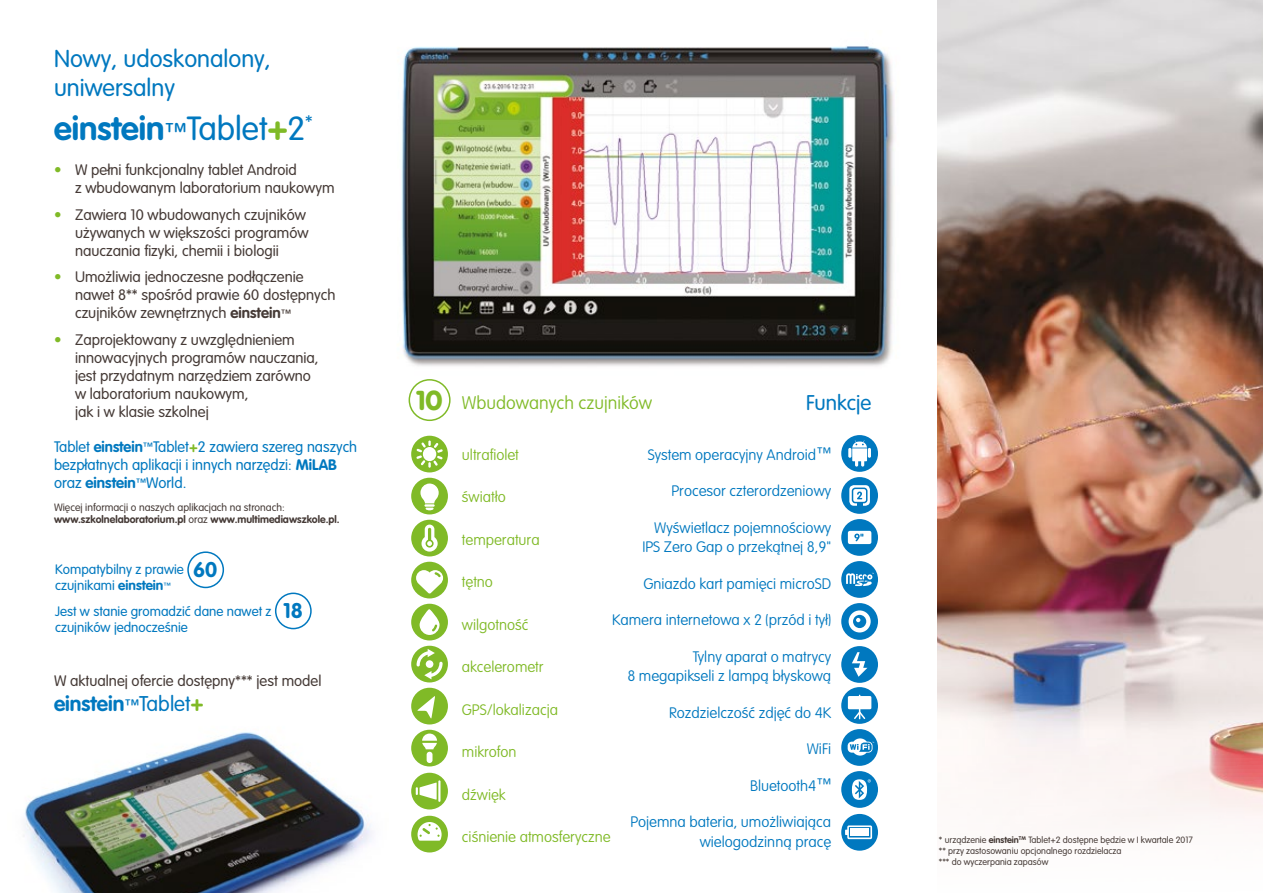
<style>
.page{position:relative;width:1263px;height:893px;background:#fff}
.page>*{position:absolute;margin:0;border:0;box-sizing:border-box;transform-origin:0 0}
.t1{font:700 33px "VAG Rounded LT Pro";color:#0078bf}
.t2{font:900 27px "VAG Rounded LT Pro";color:#80ba27}
.t3{font:300 24px/28.8px "VAG Rounded LT Pro";color:#0078bf}
.t4{font:700 21px "VAG Rounded LT Pro";color:#0078bf}
.t5{font:300 21px "VAG Rounded LT Pro";color:#0078bf}
.t6{font:100 18px "VAG Rounded LT Pro";color:#80ba27}
.t7{font:300 15px/18px "VAG Rounded LT Pro";color:#453a36}
.t8{font:100 15px/19.5px "VAG Rounded LT Pro";color:#0078bf;text-align:right}
.t9{font:100 15px "VAG Rounded LT Pro";color:#80ba27}
.t10{font:300 15px/18px "VAG Rounded LT Pro";color:#0078bf}
.t11{font:300 13.5px/16.2px "VAG Rounded LT Pro";color:#0078bf}
.t12{font:700 10.5px/12.6px "VAG Rounded LT Pro";color:#453a36}
.t13{font:300 9px/10.8px "VAG Rounded LT Pro";color:#453a36}
.s1{font-weight:300;font-size:22.5px}
.s2{font-weight:300}
.s3{font-weight:900;color:#80ba27}
.s4{font-weight:700}
.s5{font-size:10.5px}
.s6{font-weight:700;color:#80ba27}
.s7{font-weight:700;font-size:21px}
.s8{font-weight:300;font-size:15px}
</style>
<div class="page">
<img style="left:24px;top:732px;width:348px;height:161px">
<img style="left:938px;top:0;width:325px;height:820px">
<img style="left:401px;top:46px;width:493px;height:320px">
<div style="left:187px;top:551px;width:37px;height:37px;border:2px solid #0078bf;border-radius:50%"></div>
<div style="left:275px;top:593px;width:37px;height:36px;border:2px solid #0078bf;border-radius:50%"></div>
<svg style="left:411px;top:730px;width:37px;height:36px"></svg>
<svg style="left:411px;top:604px;width:37px;height:36px"></svg>
<svg style="left:411px;top:562px;width:37px;height:36px"></svg>
<svg style="left:411px;top:520px;width:37px;height:36px"></svg>
<svg style="left:411px;top:478px;width:37px;height:36px"></svg>
<svg style="left:411px;top:688px;width:37px;height:36px"></svg>
<svg style="left:411px;top:646px;width:37px;height:36px"></svg>
<svg style="left:411px;top:436px;width:37px;height:36px"></svg>
<div style="left:409px;top:379px;width:42px;height:42px;border:2px solid #80ba27;border-radius:50%"></div>
<div style="left:411px;top:773px;width:37px;height:36px;background:#80ba27;border-radius:50%"></div>
<hr style="left:438px;top:780px;width:2px;height:22px;background:#fff">
<svg style="left:416px;top:782px;width:21px;height:18px"></svg>
<div style="left:411px;top:816px;width:37px;height:36px;background:#80ba27;border-radius:50%"></div>
<svg style="left:417px;top:822px;width:25px;height:19px"></svg>
<div style="left:841px;top:435px;width:37px;height:37px;background:#0078bf;border-radius:50%"></div>
<svg style="left:848px;top:440px;width:23px;height:27px"></svg>
<div style="left:841px;top:561px;width:37px;height:37px;background:#0078bf;border-radius:50%"></div>
<svg style="left:846px;top:573px;width:28px;height:13px"></svg>
<div style="left:841px;top:771px;width:37px;height:37px;background:#0078bf;border-radius:50%"></div>
<svg style="left:852px;top:779px;width:19px;height:21px"></svg>
<div style="left:841px;top:814px;width:37px;height:37px;background:#0078bf;border-radius:50%"></div>
<div style="left:841px;top:729px;width:37px;height:37px;background:#0078bf;border-radius:50%"></div>
<svg style="left:848px;top:738px;width:26px;height:18px"></svg>
<div style="left:841px;top:603px;width:37px;height:37px;background:#0078bf;border-radius:50%"></div>
<svg style="left:849px;top:610px;width:22px;height:22px"></svg>
<div style="left:853px;top:615px;width:13px;height:13px;background:#0078bf;border-radius:50%"></div>
<svg style="left:856px;top:618px;width:4px;height:4px"></svg>
<div style="left:841px;top:477px;width:37px;height:37px;background:#0078bf;border-radius:50%"></div>
<svg style="left:849px;top:485px;width:21px;height:21px"></svg>
<div style="left:852px;top:488px;width:15px;height:15px;background:#fff;border-radius:3px"></div>
<div style="left:852px;top:488px;width:15px;height:15px;border:2px solid #0078bf;border-radius:3px"></div>
<svg style="left:857px;top:491px;width:5px;height:15px"></svg>
<svg style="left:841px;top:519px;width:37px;height:37px"></svg>
<div style="left:848px;top:531px;width:23px;height:13px;background:#fff;border-radius:2px"></div>
<div style="left:841px;top:687px;width:37px;height:37px;background:#0078bf;border-radius:50%"></div>
<div style="left:848px;top:696px;width:23px;height:13px;background:#fff"></div>
<svg style="left:853px;top:695px;width:14px;height:25px"></svg>
<svg style="left:845px;top:825px;width:27px;height:14px"></svg>
<div style="left:850px;top:828px;width:19px;height:8px;background:#fff"></div>
<div style="left:841px;top:646px;width:37px;height:37px;background:#0078bf;border-radius:50%"></div>
<svg style="left:852px;top:652px;width:15px;height:25px"></svg>
<svg style="left:854px;top:534px;width:9px;height:7px"></svg>
<h3 class="t3" style="left:54px;top:45px;width:218px">Nowy, udoskonalony, uniwersalny</h3>
<h1 class="t1" style="left:54px;top:108px;width:260px">einstein<span class="s1">™</span><span class="s2">Tablet</span><span class="s3">+</span><span class="s2">2</span><sup>*</sup></h1>
<p class="t7" style="left:75px;top:161px;width:261px;text-indent:-21px"><span class="s3">•</span> W pełni funkcjonalny tablet Android<br>z wbudowanym laboratorium naukowym</p>
<p class="t7" style="left:75px;top:206px;width:235px;text-indent:-21px"><span class="s3">•</span> Zawiera 10 wbudowanych czujników używanych w większości programów nauczania fizyki, chemii i biologii</p>
<p class="t7" style="left:75px;top:268px;width:262px;text-indent:-21px"><span class="s3">•</span> Umożliwia jednoczesne podłączenie nawet 8** spośród prawie 60 dostępnych czujników zewnętrznych <span class="s4">einstein</span><span class="s5">™</span></p>
<p class="t7" style="left:75px;top:331px;width:245px;text-indent:-21px"><span class="s3">•</span> Zaprojektowany z uwzględnieniem innowacyjnych programów nauczania, jest przydatnym narzędziem zarówno w laboratorium naukowym,<br>jak i w klasie szkolnej</p>
<p class="t10" style="left:54px;top:438px;width:305px">Tablet <span class="s4">einstein</span><span class="s5">™</span>Tablet<span class="s6">+</span>2 zawiera szereg naszych bezpłatnych aplikacji i innych narzędzi: <span class="s4">MiLAB </span>oraz <span class="s4">einstein</span><span class="s5">™</span>World.</p>
<p class="t12" style="left:54px;top:501px;width:287px"><span class="s2">Więcej informacji o naszych aplikacjach na stronach: </span>www.szkolnelaboratorium.pl <span class="s2">oraz</span> www.multimediawszkole.pl.</p>
<p class="t11" style="left:55px;top:561px;width:164px">Kompatybilny z prawie <span class="s7">60 </span>czujnikami <span class="s4">einstein</span><sup>™</sup></p>
<p class="t11" style="left:55px;top:603px;width:249px">Jest w stanie gromadzić dane nawet z <span class="s7">18 </span>czujników jednocześnie</p>
<p class="t7" style="left:54px;top:672px;width:269px">W aktualnej ofercie dostępny*** jest model</p>
<h3 class="t4" style="left:54px;top:690px;width:151px">einstein<span class="s8">™</span><span class="s2">Tablet</span><span class="s3">+</span></h3>
<h2 class="t2" style="left:416px;top:383px;width:28px">10</h2>
<p class="t6" style="left:462px;top:392px;width:192px">Wbudowanych czujników</p>
<h3 class="t5" style="left:806px;top:390px;width:67px">Funkcje</h3>
<p class="t9" style="left:462px;top:446px;width:58px">ultrafiolet</p>
<p class="t9" style="left:462px;top:488px;width:45px">światło</p>
<p class="t9" style="left:462px;top:531px;width:79px">temperatura</p>
<p class="t9" style="left:462px;top:573px;width:33px">tętno</p>
<p class="t9" style="left:462px;top:616px;width:68px">wilgotność</p>
<p class="t9" style="left:462px;top:658px;width:83px">akcelerometr</p>
<p class="t9" style="left:462px;top:701px;width:98px">GPS/lokalizacja</p>
<p class="t9" style="left:462px;top:743px;width:56px">mikrofon</p>
<p class="t9" style="left:462px;top:786px;width:45px">dźwięk</p>
<p class="t9" style="left:462px;top:828px;width:150px">ciśnienie atmosferyczne</p>
<p class="t8" style="left:648px;top:445px;width:185px">System operacyjny Android™</p>
<p class="t8" style="left:671px;top:482px;width:161px">Procesor czterordzeniowy</p>
<p class="t8" style="left:642px;top:518px;width:190px">Wyświetlacz pojemnościowy<br>IPS Zero Gap o przekątnej 8,9"</p>
<p class="t8" style="left:643px;top:574px;width:189px">Gniazdo kart pamięci microSD</p>
<p class="t8" style="left:612px;top:611px;width:221px">Kamera internetowa x 2 (przód i tył)</p>
<p class="t8" style="left:627px;top:647px;width:205px">Tylny aparat o matrycy<br>8 megapikseli z lampą błyskową</p>
<p class="t8" style="left:669px;top:703px;width:164px">Rozdzielczość zdjęć do 4K</p>
<p class="t8" style="left:807px;top:740px;width:26px">WiFi</p>
<p class="t8" style="left:750px;top:776px;width:83px">Bluetooth4™</p>
<p class="t8" style="left:630px;top:813px;width:202px">Pojemna bateria, umożliwiająca wielogodzinną pracę</p>
<p class="t13" style="left:939px;top:835px;width:256px">* urządzenie <span class="s4">einstein</span><sup>TM</sup> Tablet+2 dostępne będzie w I kwartale 2017 ** przy zastosowaniu opcjonalnego rozdzielacza<br>*** do wyczerpania zapasów</p>
</div>
